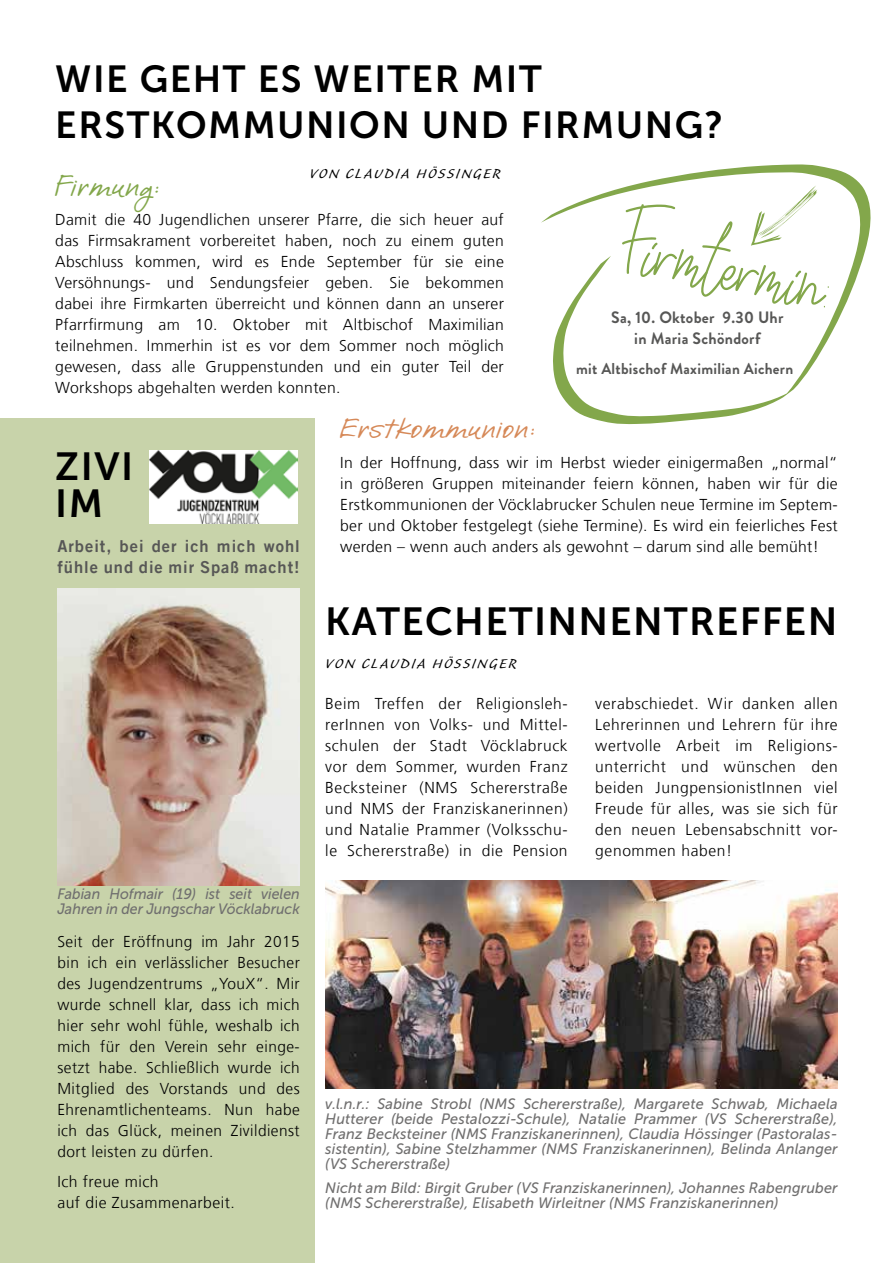
<style>
.page{position:relative;width:893px;height:1263px;background:#fff}
.page>*{position:absolute;margin:0;border:0;box-sizing:border-box;transform-origin:0 0}
.t1{font:54px "Winchester";color:#83a74b}
.t2{font:39px/37.2px "Museo Sans 700";letter-spacing:.035em;color:#000}
.t3{font:37.5px/46.5px "Museo Sans 700";letter-spacing:.04em;color:#000}
.t4{font:25.5px "DJBI Love Me Some Brook";letter-spacing:.02em;color:#d68958}
.t5{font:25.5px "DJBI Love Me Some Brook";letter-spacing:.02em;color:#83a74b}
.t6{font:18px "Caliban Std";letter-spacing:.11em;color:#000}
.t7{font:16.5px "Trade Gothic LT Com Bd 2";letter-spacing:.06em;color:#575756}
.t8{font:700 16.5px/21px "Brandon Grotesque";letter-spacing:.02em;color:#575756;text-align:center;scale:.96 1}
.t9{font:300 15.75px/21px "Frutiger LT Com";letter-spacing:.03em;color:#000;text-align:justify}
.t10{font:700 15.75px "Brandon Grotesque";letter-spacing:.02em;color:#575756;scale:.96 1}
.t11{font:italic 15px/15px "Museo Sans 500";letter-spacing:.01em;color:#706f6f;text-align:justify}
.t12{font:italic 15px/15px "Museo Sans 500";letter-spacing:.01em;color:#706f6f;scale:.95 1}
.s1{font-family:"alwaysforever"}
</style>
<div class="page">
<div style="left:0;top:419px;width:315px;height:844px;background:#c8d3aa"></div>
<img style="left:150px;top:451px;width:148px;height:72px">
<img style="left:325px;top:880px;width:513px;height:209px">
<img style="left:57px;top:589px;width:243px;height:296px">
<h3 class="t3" style="left:55px;top:56px;width:669px">WIE GEHT ES WEITER MIT<br>ERSTKOMMUNION UND FIRMUNG?</h3>
<h3 class="t5" style="left:55px;top:172px;width:106px">Firmung:</h3>
<p class="t9" style="left:55px;top:209px;width:450px">Damit die 40 Jugendlichen unserer Pfarre, die sich heuer auf das Firmsakrament vorbereitet haben, noch zu einem guten Abschluss kommen, wird es Ende September für sie eine Versöhnungs- und Sendungsfeier geben. Sie bekommen dabei ihre Firmkarten überreicht und können dann an unserer Pfarrfirmung am 10. Oktober mit Altbischof Maximilian teilnehmen. Immerhin ist es vor dem Sommer noch möglich gewesen, dass alle Gruppenstunden und ein guter Teil der Workshops abgehalten werden konnten.</p>
<p class="t6" style="left:309px;top:165px;width:192px">VON CLAUDIA HÖSSINGER</p>
<h1 class="t1" style="left:625px;top:219px;width:216px;rotate:11deg">Firmtermin<span class="s1">:</span></h1>
<p class="t8" style="left:611px;top:307px;width:181px">Sa, 10. Oktober 9.30 Uhr in Maria Schöndorf</p>
<p class="t10" style="left:576px;top:357px;width:228px">mit Altbischof Maximilian Aichern</p>
<h2 class="t2" style="left:55px;top:448px;width:79px">ZIVI<br>IM</h2>
<h3 class="t4" style="left:340px;top:414px;width:197px">Erstkommunion:</h3>
<p class="t9" style="left:340px;top:452px;width:499px">In der Hoffnung, dass wir im Herbst wieder einigermaßen „normal“ in größeren Gruppen miteinander feiern können, haben wir für die Erstkommunionen der Vöcklabrucker Schulen neue Termine im Septem&shy;ber und Oktober festgelegt (siehe Termine). Es wird ein feierliches Fest</p>
<p class="t7" style="left:57px;top:536px;width:244px">Arbeit, bei der ich mich wohl</p>
<p class="t9" style="left:340px;top:536px;width:480px">werden – wenn auch anders als gewohnt – darum sind alle bemüht!</p>
<p class="t7" style="left:57px;top:557px;width:244px">fühle und die mir Spaß macht!</p>
<h2 class="t2" style="left:325px;top:603px;width:514px">KATECHETINNENTREFFEN</h2>
<p class="t12" style="left:57px;top:886px;width:257px">Fabian Hofmair (19) ist seit vielen<br>Jahren in der Jungschar Vöcklabruck</p>
<p class="t9" style="left:57px;top:931px;width:244px">Seit der Eröffnung im Jahr 2015 bin ich ein verlässlicher Besucher des Jugendzentrums „YouX“. Mir wurde schnell klar, dass ich mich hier sehr wohl fühle, weshalb ich mich für den Verein sehr einge&shy;setzt habe. Schließlich wurde ich Mitglied des Vorstands und des Ehrenamtlichenteams. Nun habe ich das Glück, meinen Zivildienst dort leisten zu dürfen.</p>
<p class="t9" style="left:57px;top:1171px;width:179px">Ich freue mich<br>auf die Zusammenarbeit.</p>
<p class="t6" style="left:325px;top:655px;width:192px">VON CLAUDIA HÖSSINGER</p>
<p class="t9" style="left:325px;top:693px;width:244px">Beim Treffen der Religionsleh&shy;rerInnen von Volks- und Mittel&shy;schulen der Stadt Vöcklabruck vor dem Sommer, wurden Franz Becksteiner (NMS Schererstraße und NMS der Franziskanerinnen) und Natalie Prammer (Volksschu&shy;le Schererstraße) in die Pension</p>
<p class="t9" style="left:595px;top:693px;width:244px">verabschiedet. Wir danken allen Lehrerinnen und Lehrern für ihre wertvolle Arbeit im Religions&shy;unterricht und wünschen den beiden JungpensionistInnen viel Freude für alles, was sie sich für den neuen Lebensabschnitt vor&shy;genommen haben!</p>
<p class="t11" style="left:325px;top:1096px;width:514px">v.l.n.r.: Sabine Strobl (NMS Schererstraße), Margarete Schwab, Michaela Hutterer (beide Pestalozzi-Schule), Natalie Prammer (VS Schererstraße), Franz Becksteiner (NMS Franziskanerinnen), Claudia Hössinger (Pastoralas&shy;sistentin), Sabine Stelzhammer (NMS Franziskanerinnen), Belinda Anlanger (VS Schererstraße)</p>
<p class="t11" style="left:325px;top:1180px;width:514px">Nicht am Bild: Birgit Gruber (VS Franziskanerinnen), Johannes Rabengruber (NMS Schererstraße), Elisabeth Wirleitner (NMS Franziskanerinnen)</p>
</div>
